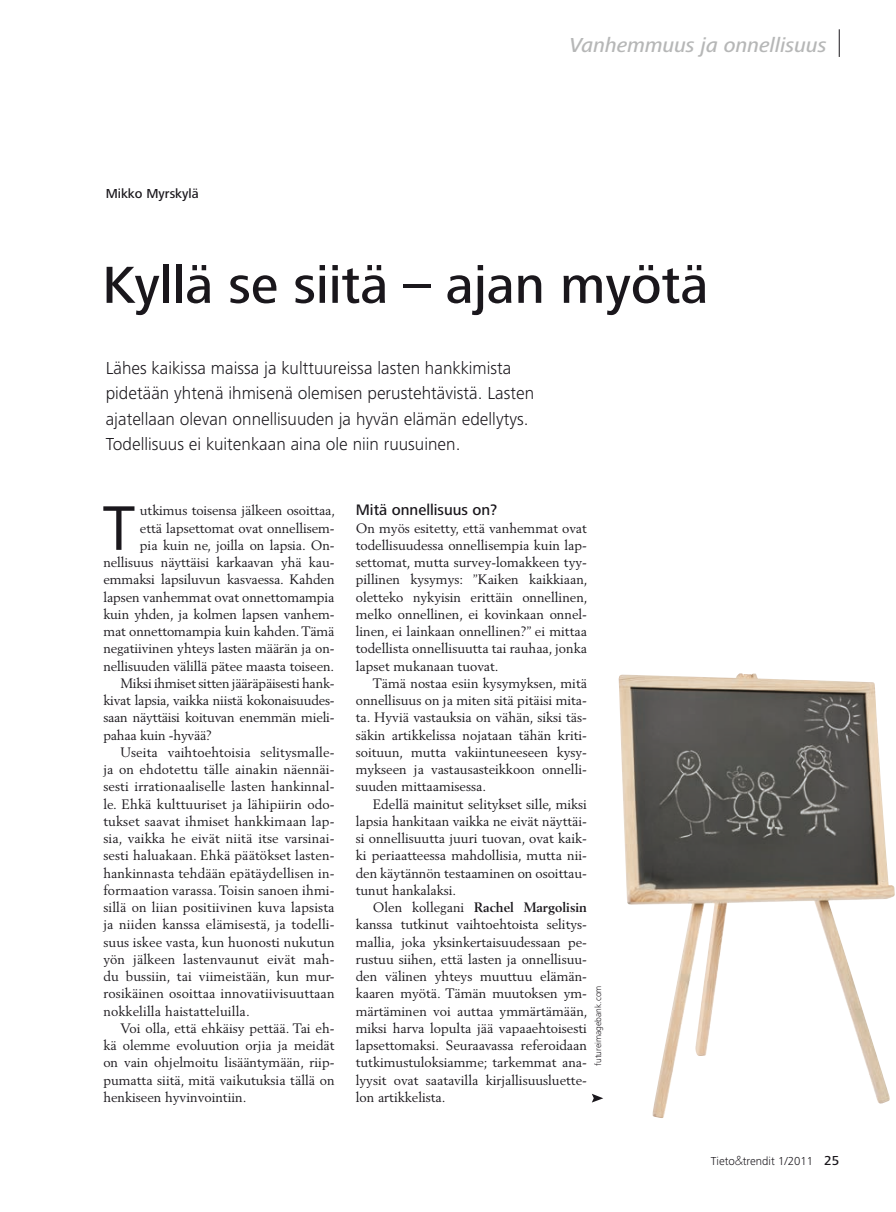
<style>
.page{position:relative;width:896px;height:1212px;background:#fff}
.page>*{position:absolute;margin:0;border:0;box-sizing:border-box;transform-origin:0 0}
.t1{font:65.25px "Frutiger Next LT";color:#1a171c}
.t2{font:500 54px "Frutiger Next LT";color:#1a171c}
.t3{font:italic 500 21px "Frutiger Next LT";color:#b6b7b7}
.t4{font:300 18px/25.5px "Frutiger Next LT";color:#1a171c}
.t5{font:500 15.75px "Frutiger Next LT";color:#1a171c}
.t6{font:13.5px/17.2px "Berling";color:#1a171c;text-align:justify}
.t7{font:500 13.5px "Frutiger Next LT";color:#1a171c}
.t8{font:300 12px "Frutiger Next LT";color:#1a171c}
.t9{font:300 9px "Frutiger Next LT";color:#1a171c}
.s1{font-weight:700}
.s2{font-family:"Futura"}
.s3{font-weight:500;font-size:13.5px}
</style>
<div class="page">
<svg style="left:838px;top:29px;width:1px;height:28px"></svg>
<img style="left:618px;top:673px;width:276px;height:445px">
<svg style="left:592px;top:1094px;width:11px;height:9px"></svg>
<p class="t7" style="left:106px;top:186px;width:95px">Mikko Myrskylä</p>
<h3 class="t3" style="left:569px;top:33px;width:258px">Vanhemmuus ja onnellisuus</h3>
<h2 class="t2" style="left:102px;top:255px;width:607px">Kyllä se siitä – ajan myötä</h2>
<h3 class="t4" style="left:106px;top:355px;width:430px">Lähes kaikissa maissa ja kulttuureissa lasten hankkimista pidetään yhtenä ihmisenä olemisen perustehtävistä. Lasten ajatellaan olevan onnellisuuden ja hyvän elämän edellytys.<br>Todellisuus ei kuitenkaan aina ole niin ruusuinen.</h3>
<h1 class="t1" style="left:103px;top:492px;width:34px">T</h1>
<p class="t6" style="left:140px;top:502px;width:197px">utkimus toisensa jälkeen osoittaa,</p>
<p class="t6" style="left:140px;top:519px;width:196px">että lapsettomat ovat onnellisem-</p>
<p class="t6" style="left:140px;top:536px;width:196px">pia kuin ne, joilla on lapsia. On-</p>
<p class="t6" style="left:103px;top:554px;width:233px">nellisuus näyttäisi karkaavan yhä kau-</p>
<p class="t6" style="left:103px;top:571px;width:233px">emmaksi lapsiluvun kasvaessa. Kahden</p>
<p class="t6" style="left:103px;top:588px;width:233px">lapsen vanhemmat ovat onnettomampia</p>
<p class="t6" style="left:103px;top:605px;width:233px">kuin yhden, ja kolmen lapsen vanhem-</p>
<p class="t6" style="left:103px;top:623px;width:233px">mat onnettomampia kuin kahden. Tämä</p>
<p class="t6" style="left:103px;top:640px;width:233px">negatiivinen yhteys lasten määrän ja on-</p>
<p class="t6" style="left:103px;top:657px;width:232px">nellisuuden välillä pätee maasta toiseen.</p>
<p class="t6" style="left:120px;top:674px;width:216px">Miksi ihmiset sitten jääräpäisesti hank-</p>
<p class="t6" style="left:103px;top:692px;width:233px">kivat lapsia, vaikka niistä kokonaisuudes-</p>
<p class="t6" style="left:103px;top:709px;width:233px">saan näyttäisi koituvan enemmän mieli-</p>
<p class="t6" style="left:103px;top:726px;width:110px">pahaa kuin -hyvää?</p>
<p class="t6" style="left:120px;top:743px;width:216px">Useita vaihtoehtoisia selitysmalle-</p>
<p class="t6" style="left:103px;top:761px;width:233px">ja on ehdotettu tälle ainakin näennäi-</p>
<p class="t6" style="left:103px;top:778px;width:233px">sesti irrationaaliselle lasten hankinnal-</p>
<p class="t6" style="left:103px;top:795px;width:233px">le. Ehkä kulttuuriset ja lähipiirin odo-</p>
<p class="t6" style="left:103px;top:812px;width:233px">tukset saavat ihmiset hankkimaan lap-</p>
<p class="t6" style="left:103px;top:830px;width:233px">sia, vaikka he eivät niitä itse varsinai-</p>
<p class="t6" style="left:103px;top:847px;width:233px">sesti haluakaan. Ehkä päätökset lasten-</p>
<p class="t6" style="left:103px;top:864px;width:233px">hankinnasta tehdään epätäydellisen in-</p>
<p class="t6" style="left:103px;top:881px;width:233px">formaation varassa. Toisin sanoen ihmi-</p>
<p class="t6" style="left:103px;top:899px;width:233px">sillä on liian positiivinen kuva lapsista</p>
<p class="t6" style="left:103px;top:916px;width:233px">ja niiden kanssa elämisestä, ja todelli-</p>
<p class="t6" style="left:103px;top:933px;width:233px">suus iskee vasta, kun huonosti nukutun</p>
<p class="t6" style="left:103px;top:950px;width:233px">yön jälkeen lastenvaunut eivät mah-</p>
<p class="t6" style="left:103px;top:968px;width:233px">du bussiin, tai viimeistään, kun mur-</p>
<p class="t6" style="left:103px;top:985px;width:233px">rosikäinen osoittaa innovatiivisuuttaan</p>
<p class="t6" style="left:103px;top:1002px;width:148px">nokkelilla haistatteluilla.</p>
<p class="t6" style="left:120px;top:1019px;width:216px">Voi olla, että ehkäisy pettää. Tai eh-</p>
<p class="t6" style="left:103px;top:1037px;width:233px">kä olemme evoluution orjia ja meidät</p>
<p class="t6" style="left:103px;top:1054px;width:233px">on vain ohjelmoitu lisääntymään, riip-</p>
<p class="t6" style="left:103px;top:1071px;width:233px">pumatta siitä, mitä vaikutuksia tällä on</p>
<p class="t6" style="left:103px;top:1088px;width:145px">henkiseen hyvinvointiin.</p>
<p class="t5" style="left:356px;top:501px;width:143px">Mitä onnellisuus on?</p>
<p class="t6" style="left:356px;top:519px;width:233px">On myös esitetty, että vanhemmat ovat todellisuudessa onnellisempia kuin lap&shy;settomat, mutta survey-lomakkeen tyy&shy;pillinen kysymys: ”Kaiken kaikkiaan, oletteko nykyisin erittäin onnellinen, melko onnellinen, ei kovinkaan onnel&shy;linen, ei lainkaan onnellinen?” ei mittaa todellista onnellisuutta tai rauhaa, jonka lapset mukanaan tuovat.</p>
<p class="t6" style="left:356px;top:674px;width:233px;text-indent:17px">Tämä nostaa esiin kysymyksen, mitä onnellisuus on ja miten sitä pitäisi mita&shy;ta. Hyviä vastauksia on vähän, siksi täs&shy;säkin artikkelissa nojataan tähän kriti&shy;soituun, mutta vakiintuneeseen kysy&shy;mykseen ja vastausasteikkoon onnelli&shy;suuden mittaamisessa.</p>
<p class="t6" style="left:356px;top:795px;width:233px;text-indent:17px">Edellä mainitut selitykset sille, miksi lapsia hankitaan vaikka ne eivät näyttäi&shy;si onnellisuutta juuri tuovan, ovat kaik&shy;ki periaatteessa mahdollisia, mutta nii&shy;den käytännön testaaminen on osoittau&shy;tunut hankalaksi.</p>
<p class="t6" style="left:356px;top:899px;width:233px;text-indent:17px">Olen kollegani <span class="s1">Rachel Margolisin </span>kanssa tutkinut vaihtoehtoista selitys&shy;mallia, joka yksinkertaisuudessaan pe&shy;rustuu siihen, että lasten ja onnellisuu&shy;den välinen yhteys muuttuu elämän&shy;kaaren myötä. Tämän muutoksen ym&shy;märtäminen voi auttaa ymmärtämään, miksi harva lopulta jää vapaaehtoisesti lapsettomaksi. Seuraavassa referoidaan tutkimustuloksiamme; tarkemmat ana&shy;lyysit ovat saatavilla kirjallisuusluette&shy;lon artikkelista.</p>
<p class="t9" style="left:593px;top:1066px;width:82px;rotate:-90deg">futureimagebank.com</p>
<p class="t8" style="left:711px;top:1154px;width:130px">Tieto<span class="s2">&amp;</span>trendit 1/2011 <span class="s3">25</span></p>
</div>
